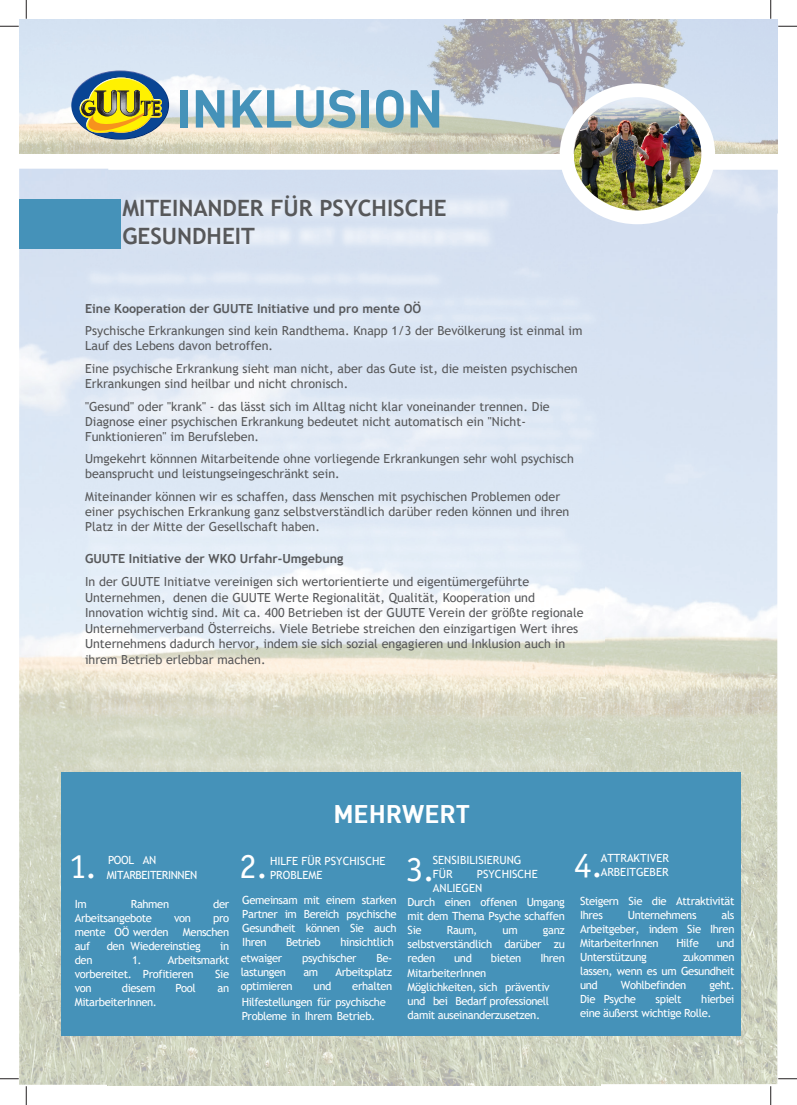
<style>
.page{position:relative;width:797px;height:1105px;background:#fff}
.page>*{position:absolute;margin:0;border:0;box-sizing:border-box;transform-origin:0 0}
.t1{font:52.5px "DIN Bold";letter-spacing:-.01em;color:#4592b9}
.t2{font:35.25px "Officina Serif";color:#fff}
.t3{font:25px "DIN Bold";color:#fff}
.t4{font:700 22.5px/28.8px "Trebuchet MS";color:#57585a}
.t5{font:12.5px/15px "Trebuchet MS";color:#57585a}
.t6{font:700 12.5px "Trebuchet MS";color:#57585a}
.t7{font:700 12.5px "Trebuchet MS";color:#57585a}
.t8{font:11.25px/14px "Trebuchet MS";letter-spacing:-.035em;color:#fff}
.t9{font:11.25px "Trebuchet MS";color:#fff}
</style>
<div class="page">
<img style="left:19px;top:169px;width:89px;height:916px">
<img style="left:600px;top:213px;width:177px;height:871px">
<img style="left:107px;top:1036px;width:493px;height:49px">
<img style="left:82px;top:192px;width:522px;height:580px">
<img style="left:19px;top:19px;width:758px;height:135px">
<img style="left:71px;top:70px;width:98px;height:70px">
<div style="left:19px;top:199px;width:101px;height:49px;background:#4592b9"></div>
<div style="left:61px;top:772px;width:679px;height:264px;background:#4592b9"></div>
<img style="left:574px;top:94px;width:127px;height:126px">
<div style="left:560px;top:83px;width:155px;height:141px;border:14px solid #fff;border-radius:50%"></div>
<svg style="left:0;top:25px;width:19px;height:2px"></svg>
<svg style="left:778px;top:25px;width:19px;height:2px"></svg>
<svg style="left:0;top:1078px;width:19px;height:1px"></svg>
<svg style="left:778px;top:1078px;width:19px;height:1px"></svg>
<svg style="left:25px;top:0;width:2px;height:19px"></svg>
<svg style="left:25px;top:1086px;width:2px;height:19px"></svg>
<svg style="left:770px;top:0;width:1px;height:19px"></svg>
<svg style="left:770px;top:1086px;width:1px;height:19px"></svg>
<h1 class="t1" style="left:176px;top:74px;width:269px">INKLUSION</h1>
<h3 class="t4" style="left:122px;top:193px;width:326px">MITEINANDER FÜR PSYCHISCHE<br>GESUNDHEIT</h3>
<p class="t6" style="left:85px;top:301px;width:337px">Eine Kooperation der GUUTE Initiative und pro mente OÖ</p>
<p class="t5" style="left:85px;top:323px;width:499px">Psychische Erkrankungen sind kein Randthema. Knapp 1/3 der Bevölkerung ist einmal im<br>Lauf des Lebens davon betroffen.</p>
<p class="t5" style="left:85px;top:361px;width:494px">Eine psychische Erkrankung sieht man nicht, aber das Gute ist, die meisten psychischen<br>Erkrankungen sind heilbar und nicht chronisch.</p>
<p class="t5" style="left:85px;top:399px;width:466px">"Gesund" oder "krank" - das lässt sich im Alltag nicht klar voneinander trennen. Die<br>Diagnose einer psychischen Erkrankung bedeutet nicht automatisch ein "Nicht-<br>Funktionieren" im Berufsleben.</p>
<p class="t5" style="left:85px;top:451px;width:490px">Umgekehrt könnnen Mitarbeitende ohne vorliegende Erkrankungen sehr wohl psychisch beansprucht und leistungseingeschränkt sein.</p>
<p class="t5" style="left:85px;top:489px;width:486px">Miteinander können wir es schaffen, dass Menschen mit psychischen Problemen oder einer psychischen Erkrankung ganz selbstverständlich darüber reden können und ihren<br>Platz in der Mitte der Gesellschaft haben.</p>
<p class="t7" style="left:85px;top:550px;width:260px">GUUTE Initiative der WKO Urfahr-Umgebung</p>
<p class="t5" style="left:85px;top:574px;width:500px;line-height:15.6px">In der GUUTE Initiatve vereinigen sich wertorientierte und eigentümergeführte Unternehmen, denen die GUUTE Werte Regionalität, Qualität, Kooperation und Innovation wichtig sind. Mit ca. 400 Betrieben ist der GUUTE Verein der größte regionale Unternehmerverband Österreichs. Viele Betriebe streichen den einzigartigen Wert ihres Unternehmens dadurch hervor, indem sie sich sozial engagieren und Inklusion auch in ihrem Betrieb erlebbar machen.</p>
<h3 class="t3" style="left:333px;top:797px;width:138px">MEHRWERT</h3>
<h2 class="t2" style="left:69px;top:845px;width:29px">1.</h2>
<p class="t8" style="left:108px;top:853px;width:50px">POOL AN</p>
<p class="t8" style="left:107px;top:868px;width:92px">MITARBEITERINNEN</p>
<h2 class="t2" style="left:239px;top:845px;width:30px">2.</h2>
<p class="t9" style="left:270px;top:854px;width:117px">HILFE FÜR PSYCHISCHE</p>
<p class="t9" style="left:270px;top:868px;width:54px">PROBLEME</p>
<p class="t9" style="left:433px;top:853px;width:90px">SENSIBILISIERUNG</p>
<h2 class="t2" style="left:406px;top:848px;width:30px">3.</h2>
<p class="t8" style="left:433px;top:867px;width:21px">FÜR</p>
<p class="t9" style="left:477px;top:867px;width:62px">PSYCHISCHE</p>
<p class="t9" style="left:600px;top:851px;width:70px">ATTRAKTIVER</p>
<h2 class="t2" style="left:574px;top:845px;width:30px">4.</h2>
<p class="t9" style="left:600px;top:865px;width:69px">ARBEITGEBER</p>
<p class="t8" style="left:75px;top:897px;width:14px">Im</p>
<p class="t8" style="left:131px;top:897px;width:40px">Rahmen</p>
<p class="t8" style="left:213px;top:897px;width:18px">der</p>
<p class="t8" style="left:75px;top:911px;width:79px">Arbeitsangebote</p>
<p class="t8" style="left:174px;top:911px;width:18px">von</p>
<p class="t8" style="left:213px;top:911px;width:17px">pro</p>
<p class="t8" style="left:75px;top:925px;width:95px">mente OÖ werden</p>
<p class="t8" style="left:183px;top:925px;width:48px">Menschen</p>
<p class="t8" style="left:75px;top:939px;width:17px">auf</p>
<p class="t8" style="left:107px;top:939px;width:96px">den Wiedereinstieg</p>
<p class="t8" style="left:220px;top:939px;width:10px">in</p>
<p class="t8" style="left:75px;top:953px;width:19px">den</p>
<p class="t8" style="left:75px;top:953px;width:156px;text-indent:57px">1. Arbeitsmarkt vorbereitet. Profitieren</p>
<p class="t8" style="left:215px;top:967px;width:15px">Sie</p>
<p class="t8" style="left:75px;top:981px;width:18px">von</p>
<p class="t8" style="left:122px;top:981px;width:35px">diesem</p>
<p class="t8" style="left:175px;top:981px;width:22px">Pool</p>
<p class="t8" style="left:217px;top:981px;width:13px">an</p>
<p class="t8" style="left:75px;top:995px;width:84px">MitarbeiterInnen.</p>
<p class="t8" style="left:242px;top:893px;width:156px;text-align:justify">Gemeinsam mit einem starken Partner im Bereich psychische Gesundheit können Sie auch Ihren</p>
<p class="t8" style="left:286px;top:935px;width:36px">Betrieb</p>
<p class="t8" style="left:340px;top:935px;width:55px">hinsichtlich</p>
<p class="t8" style="left:241px;top:951px;width:43px">etwaiger</p>
<p class="t8" style="left:302px;top:951px;width:56px">psychischer</p>
<p class="t8" style="left:376px;top:951px;width:17px">Be-</p>
<p class="t8" style="left:241px;top:965px;width:47px">lastungen</p>
<p class="t8" style="left:303px;top:965px;width:16px">am</p>
<p class="t8" style="left:335px;top:965px;width:58px">Arbeitsplatz</p>
<p class="t8" style="left:241px;top:979px;width:53px">optimieren</p>
<p class="t8" style="left:313px;top:979px;width:19px">und</p>
<p class="t8" style="left:242px;top:978px;width:152px;line-height:16.1px;text-indent:111px">erhalten<br>Hilfestellungen für psychische</p>
<p class="t8" style="left:242px;top:1009px;width:135px">Probleme in Ihrem Betrieb.</p>
<p class="t8" style="left:407px;top:881px;width:159px;text-indent:25px">ANLIEGEN<br>Durch einen offenen Umgang mit dem Thema Psyche schaffen<br>Sie</p>
<p class="t8" style="left:447px;top:923px;width:32px">Raum,</p>
<p class="t8" style="left:502px;top:923px;width:17px">um</p>
<p class="t8" style="left:407px;top:923px;width:159px;text-align:justify;text-indent:135px">ganz selbstverständlich darüber zu reden</p>
<p class="t8" style="left:454px;top:951px;width:19px">und</p>
<p class="t8" style="left:491px;top:951px;width:32px">bieten</p>
<p class="t8" style="left:540px;top:951px;width:26px">Ihren</p>
<p class="t8" style="left:407px;top:965px;width:143px">MitarbeiterInnen<br>Möglichkeiten, sich präventiv und bei Bedarf professionell damit auseinanderzusetzen.</p>
<p class="t8" style="left:580px;top:893px;width:156px">Steigern Sie die Attraktivität<br>Ihres</p>
<p class="t8" style="left:580px;top:908px;width:156px;text-align:justify;text-indent:141px">als Arbeitgeber, indem Sie Ihren MitarbeiterInnen</p>
<p class="t8" style="left:627px;top:908px;width:70px">Unternehmens</p>
<p class="t8" style="left:676px;top:936px;width:24px">Hilfe</p>
<p class="t8" style="left:716px;top:936px;width:19px">und</p>
<p class="t8" style="left:580px;top:950px;width:68px">Unterstützung</p>
<p class="t8" style="left:580px;top:950px;width:156px;text-align:justify;text-indent:103px">zukommen lassen, wenn es um Gesundheit und</p>
<p class="t8" style="left:621px;top:978px;width:67px">Wohlbefinden</p>
<p class="t8" style="left:709px;top:978px;width:27px">geht.</p>
<p class="t8" style="left:580px;top:992px;width:57px">Die Psyche</p>
<p class="t8" style="left:655px;top:992px;width:28px">spielt</p>
<p class="t8" style="left:580px;top:992px;width:156px;text-indent:121px">hierbei eine äußerst wichtige Rolle.</p>
</div>
